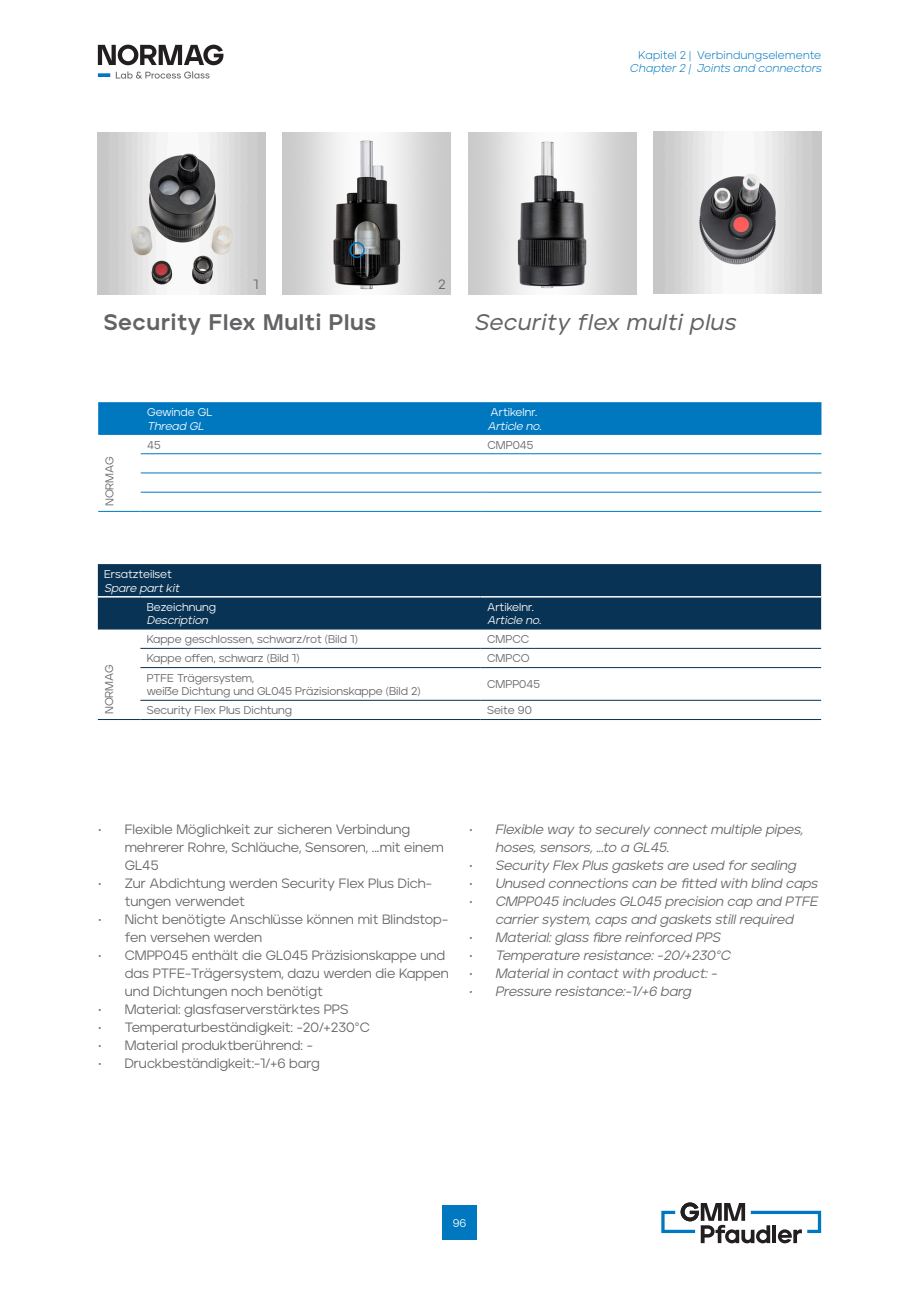
<style>
.page{position:relative;width:919px;height:1289px;background:#fff}
.page>*{position:absolute;margin:0;border:0;box-sizing:border-box;transform-origin:0 0}
.t1{font:800 22.5px "Jeko";letter-spacing:.03em;color:#636366}
.t2{font:italic 500 22.5px "Jeko";letter-spacing:.03em;color:#636366}
.t3{font:13.5px/18px "Jeko";letter-spacing:-.005em;color:#636366}
.t4{font:italic 13.5px/18px "Jeko";color:#636366}
.t5{font:11.25px/13.5px "Jeko";color:#636366}
.t6{font:11.25px "Jeko";color:#fff}
.t7{font:italic 11.25px "Jeko";color:#fff}
.t8{font:300 11.25px "Jeko";letter-spacing:.025em;color:#0078c0}
.t9{font:italic 300 11.25px "Jeko";letter-spacing:.02em;color:#0078c0}
</style>
<div class="page">
<div style="left:442px;top:1205px;width:34px;height:34px;background:#0078c0"></div>
<svg style="left:116px;top:71px;width:93px;height:8px"></svg>
<svg style="left:98px;top:73px;width:12px;height:4px"></svg>
<svg style="left:98px;top:45px;width:125px;height:20px"></svg>
<svg style="left:661px;top:1202px;width:160px;height:41px"></svg>
<div style="left:98px;top:564px;width:723px;height:65px;background:#093354"></div>
<hr style="left:98px;top:596px;width:42px;height:1px;background:#fff">
<hr style="left:140px;top:596px;width:340px;height:1px;background:#fff">
<hr style="left:480px;top:596px;width:341px;height:1px;background:#fff">
<hr style="left:140px;top:648px;width:340px;height:1px;background:#093354">
<hr style="left:480px;top:648px;width:341px;height:1px;background:#093354">
<hr style="left:140px;top:667px;width:340px;height:1px;background:#093354">
<hr style="left:480px;top:667px;width:341px;height:1px;background:#093354">
<hr style="left:98px;top:719px;width:42px;height:1px;background:#093354">
<hr style="left:140px;top:700px;width:340px;height:1px;background:#093354">
<hr style="left:480px;top:700px;width:341px;height:1px;background:#093354">
<hr style="left:140px;top:719px;width:340px;height:1px;background:#093354">
<hr style="left:480px;top:719px;width:341px;height:1px;background:#093354">
<div style="left:98px;top:402px;width:723px;height:33px;background:#0078c0"></div>
<hr style="left:141px;top:453px;width:340px;height:1px;background:#0078c0">
<hr style="left:481px;top:453px;width:340px;height:1px;background:#0078c0">
<hr style="left:141px;top:472px;width:340px;height:1px;background:#0078c0">
<hr style="left:481px;top:472px;width:340px;height:1px;background:#0078c0">
<hr style="left:98px;top:511px;width:43px;height:1px;background:#0078c0">
<hr style="left:141px;top:492px;width:340px;height:1px;background:#0078c0">
<hr style="left:481px;top:492px;width:340px;height:1px;background:#0078c0">
<hr style="left:141px;top:511px;width:340px;height:1px;background:#0078c0">
<hr style="left:481px;top:511px;width:340px;height:1px;background:#0078c0">
<img style="left:98px;top:132px;width:168px;height:162px">
<img style="left:283px;top:132px;width:168px;height:162px">
<img style="left:653px;top:132px;width:168px;height:162px">
<img style="left:468px;top:132px;width:168px;height:162px">
<div style="left:349px;top:242px;width:16px;height:16px;border:2px solid #0078c0;border-radius:50%"></div>
<p class="t3" style="left:253px;top:276px;width:7px">1</p>
<p class="t3" style="left:438px;top:276px;width:9px">2</p>
<p class="t8" style="left:638px;top:48px;width:184px">Kapitel 2 | Verbindungselemente</p>
<p class="t9" style="left:629px;top:62px;width:193px">Chapter 2 | Joints and connectors</p>
<h1 class="t1" style="left:104px;top:308px;width:273px">Security Flex Multi Plus</h1>
<h1 class="t2" style="left:474px;top:309px;width:263px">Security flex multi plus</h1>
<p class="t6" style="left:147px;top:406px;width:67px">Gewinde GL</p>
<p class="t7" style="left:147px;top:419px;width:58px">Thread GL</p>
<p class="t6" style="left:490px;top:406px;width:48px">Artikelnr.</p>
<p class="t7" style="left:487px;top:419px;width:55px">Article no.</p>
<p class="t5" style="left:103px;top:506px;width:51px;rotate:-90deg">NORMAG</p>
<p class="t5" style="left:147px;top:438px;width:15px">45</p>
<p class="t5" style="left:487px;top:438px;width:47px">CMP045</p>
<p class="t6" style="left:104px;top:567px;width:69px">Ersatzteilset</p>
<p class="t7" style="left:104px;top:581px;width:76px">Spare part kit</p>
<p class="t6" style="left:147px;top:600px;width:71px">Bezeichnung</p>
<p class="t7" style="left:147px;top:614px;width:63px">Description</p>
<p class="t6" style="left:487px;top:600px;width:48px">Artikelnr.</p>
<p class="t7" style="left:487px;top:614px;width:55px">Article no.</p>
<p class="t5" style="left:103px;top:714px;width:51px;rotate:-90deg">NORMAG</p>
<p class="t5" style="left:147px;top:632px;width:212px">Kappe geschlossen, schwarz/rot (Bild 1)</p>
<p class="t5" style="left:487px;top:632px;width:44px">CMPCC</p>
<p class="t5" style="left:147px;top:651px;width:154px">Kappe offen, schwarz (Bild 1)</p>
<p class="t5" style="left:487px;top:651px;width:44px">CMPCO</p>
<p class="t5" style="left:147px;top:671px;width:275px">PTFE Trägersystem,<br>weiße Dichtung und GL045 Präzisionskappe (Bild 2)</p>
<p class="t5" style="left:487px;top:677px;width:54px">CMPP045</p>
<p class="t5" style="left:147px;top:703px;width:147px">Security Flex Plus Dichtung</p>
<p class="t5" style="left:487px;top:703px;width:46px">Seite 90</p>
<p class="t3" style="left:125px;top:820px;width:320px;text-indent:-27px">• Flexible Möglichkeit zur sicheren Verbindung mehrerer Rohre, Schläuche, Sensoren, ...mit einem<br>GL45</p>
<p class="t3" style="left:125px;top:874px;width:308px;text-indent:-27px">• Zur Abdichtung werden Security Flex Plus Dich&shy;tungen verwendet</p>
<p class="t3" style="left:125px;top:910px;width:325px;text-indent:-27px">• Nicht benötigte Anschlüsse können mit Blindstop&shy;fen versehen werden</p>
<p class="t3" style="left:125px;top:946px;width:325px;text-indent:-27px">• CMPP045 enthält die GL045 Präzisionskappe und das PTFE-Trägersystem, dazu werden die Kappen und Dichtungen noch benötigt</p>
<p class="t3" style="left:98px;top:1000px;width:252px">• Material: glasfaserverstärktes PPS</p>
<p class="t3" style="left:98px;top:1018px;width:274px">• Temperaturbeständigkeit: -20/+230°C</p>
<p class="t3" style="left:98px;top:1036px;width:217px">• Material produktberührend: -</p>
<p class="t3" style="left:98px;top:1054px;width:224px">• Druckbeständigkeit:-1/+6 barg</p>
<p class="t4" style="left:495px;top:820px;width:309px;text-indent:-27px">• Flexible way to securely connect multiple pipes, hoses, sensors, ...to a GL45.</p>
<p class="t4" style="left:468px;top:856px;width:329px">• Security Flex Plus gaskets are used for sealing</p>
<p class="t4" style="left:468px;top:874px;width:351px">• Unused connections can be fitted with blind caps</p>
<p class="t4" style="left:468px;top:892px;width:351px;text-align:center">• CMPP045 includes GL045 precision cap and PTFE carrier system, caps and gaskets still required</p>
<p class="t4" style="left:468px;top:928px;width:253px">• Material: glass fibre reinforced PPS</p>
<p class="t4" style="left:468px;top:946px;width:264px">• Temperature resistance: -20/+230°C</p>
<p class="t4" style="left:468px;top:964px;width:250px">• Material in contact with product: -</p>
<p class="t4" style="left:468px;top:982px;width:224px">• Pressure resistance:-1/+6 barg</p>
<p class="t6" style="left:452px;top:1216px;width:15px">96</p>
</div>
